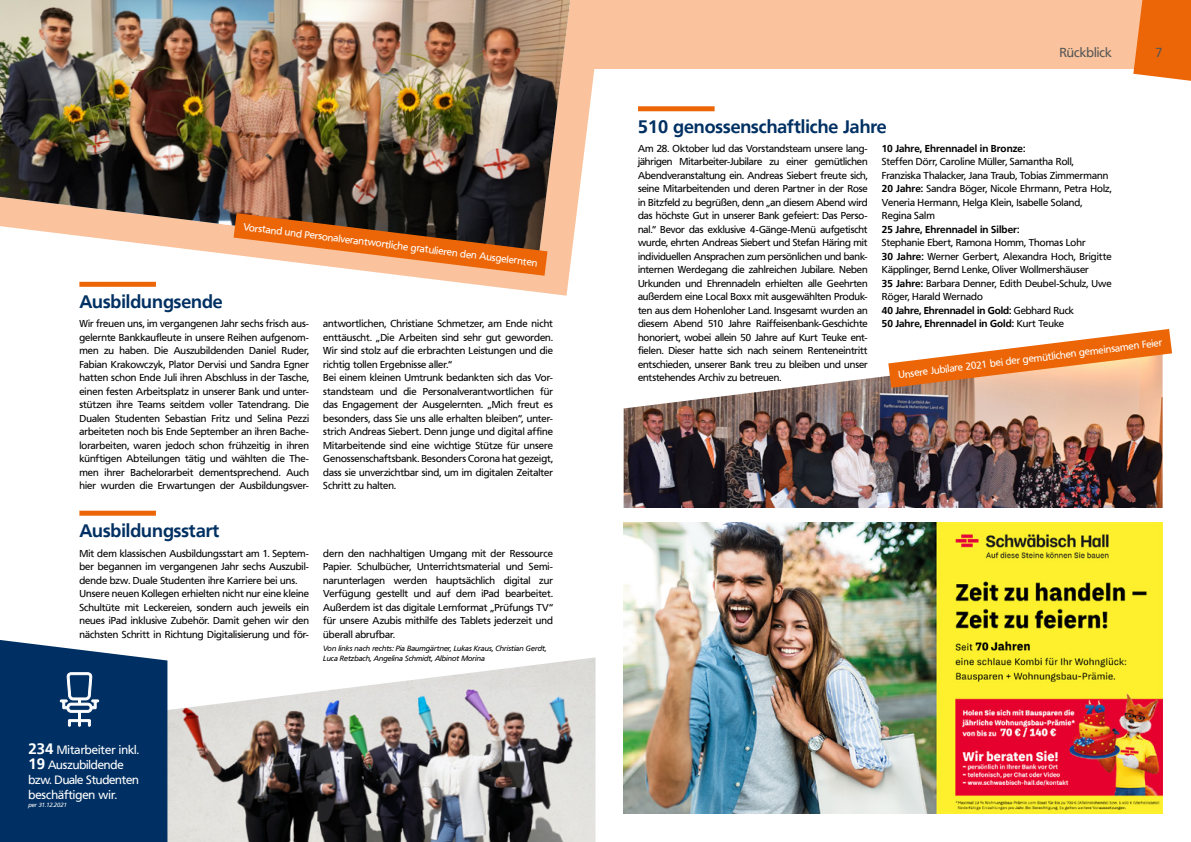
<style>
.page{position:relative;width:1191px;height:842px;background:#fff}
.page>*{position:absolute;margin:0;border:0;box-sizing:border-box;transform-origin:0 0}
.t1{font:700 18px "Frutiger VR";color:#003063}
.t2{font:13px "Frutiger VR";color:#575756}
.t3{font:12px/15px "Frutiger VR";letter-spacing:-.005em;color:#fff}
.t4{font:10px/13.5px "Frutiger VR";letter-spacing:.005em;color:#000}
.t5{font:10px "Frutiger VR";color:#fff}
.t6{font:700 10px "Frutiger VR";letter-spacing:.005em;color:#000}
.t7{font:italic 7.5px/10px "Frutiger VR";color:#000}
.t8{font:italic 6px "Frutiger VR";color:#fff}
.s1{font-weight:700;font-size:15px}
.s2{font-weight:700}
</style>
<div class="page">
<img style="left:167px;top:657px;width:428px;height:185px">
<img style="left:623px;top:376px;width:539px;height:132px">
<div style="left:0;top:0;width:1191px;height:68px;background:#fac39d"></div>
<svg style="left:1133px;top:0;width:58px;height:81px;background:#ed741e"></svg>
<svg style="left:79px;top:0;width:524px;height:296px"></svg>
<img style="left:0;top:0;width:570px;height:263px">
<svg style="left:234px;top:213px;width:313px;height:63px;background:#b67446"></svg>
<svg style="left:888px;top:329px;width:284px;height:59px"></svg>
<svg style="left:0;top:640px;width:167px;height:202px;background:#113e6d"></svg>
<img style="left:623px;top:522px;width:539px;height:292px">
<div style="left:79px;top:282px;width:77px;height:5px;background:#ec6608"></div>
<div style="left:79px;top:511px;width:77px;height:5px;background:#ec6608"></div>
<div style="left:638px;top:106px;width:76px;height:5px;background:#ec6608"></div>
<p class="t5" style="left:244px;top:221px;width:298px;rotate:7deg">Vorstand und Personalverantwortliche gratulieren den Ausgelernten</p>
<h1 class="t1" style="left:79px;top:291px;width:145px">Ausbildungsende</h1>
<p class="t4" style="left:79px;top:317px;width:231px;text-align:justify">Wir freuen uns, im vergangenen Jahr sechs frisch aus&shy;gelernte Bankkaufleute in unsere Reihen aufgenom&shy;men zu haben. Die Auszubildenden Daniel Ruder, Fabian Krakowczyk, Plator Dervisi und Sandra Egner hatten schon Ende Juli ihren Abschluss in der Tasche, einen festen Arbeitsplatz in unserer Bank und unter&shy;stützen ihre Teams seitdem voller Tatendrang. Die Dualen Studenten Sebastian Fritz und Selina Pezzi arbeiteten noch bis Ende September an ihren Bache&shy;lorarbeiten, waren jedoch schon frühzeitig in ihren künftigen Abteilungen tätig und wählten die The&shy;men ihrer Bachelorarbeit dementsprechend. Auch hier wurden die Erwartungen der Ausbildungsver-</p>
<p class="t4" style="left:323px;top:317px;width:231px">antwortlichen, Christiane Schmetzer, am Ende nicht enttäuscht. „Die Arbeiten sind sehr gut geworden.<br>Wir sind stolz auf die erbrachten Leistungen und die richtig tollen Ergebnisse aller.“<br>Bei einem kleinen Umtrunk bedankten sich das Vor&shy;standsteam und die Personalverantwortlichen für das Engagement der Ausgelernten. „Mich freut es besonders, dass Sie uns alle erhalten bleiben“, unter&shy;strich Andreas Siebert. Denn junge und digital affine Mitarbeitende sind eine wichtige Stütze für unsere Genossenschaftsbank. Besonders Corona hat gezeigt, dass sie unverzichtbar sind, um im digitalen Zeitalter Schritt zu halten.</p>
<h1 class="t1" style="left:79px;top:520px;width:141px">Ausbildungsstart</h1>
<p class="t4" style="left:79px;top:546px;width:231px">Mit dem klassischen Ausbildungsstart am 1. Septem&shy;ber begannen im vergangenen Jahr sechs Auszubil&shy;dende bzw. Duale Studenten ihre Karriere bei uns.<br>Unsere neuen Kollegen erhielten nicht nur eine kleine Schultüte mit Leckereien, sondern auch jeweils ein neues iPad inklusive Zubehör. Damit gehen wir den nächsten Schritt in Richtung Digitalisierung und för-</p>
<p class="t4" style="left:323px;top:546px;width:231px;text-align:justify">dern den nachhaltigen Umgang mit der Ressource Papier. Schulbücher, Unterrichtsmaterial und Semi&shy;narunterlagen werden hauptsächlich digital zur Verfügung gestellt und auf dem iPad bearbeitet.<br>Außerdem ist das digitale Lernformat „Prüfungs TV“ für unsere Azubis mithilfe des Tablets jederzeit und überall abrufbar.</p>
<p class="t7" style="left:323px;top:643px;width:225px">Von links nach rechts: Pia Baumgärtner, Lukas Kraus, Christian Gerdt,<br>Luca Retzbach, Angelina Schmidt, Albinot Morina</p>
<p class="t3" style="left:28px;top:742px;width:112px"><span class="s1">234</span> Mitarbeiter inkl.<br><span class="s1">19</span> Auszubildende bzw. Duale Studenten beschäftigen wir.</p>
<p class="t8" style="left:28px;top:801px;width:40px">per 31.12.2021</p>
<h1 class="t1" style="left:638px;top:116px;width:250px">510 genossenschaftliche Jahre</h1>
<h2 class="t2" style="left:1059px;top:45px;width:53px">Rückblick</h2>
<h2 class="t2" style="left:1155px;top:45px;width:9px">7</h2>
<p class="t4" style="left:638px;top:141px;width:231px;text-align:justify">Am 28. Oktober lud das Vorstandsteam unsere lang&shy;jährigen Mitarbeiter-Jubilare zu einer gemütlichen Abendveranstaltung ein. Andreas Siebert freute sich, seine Mitarbeitenden und deren Partner in der Rose in Bitzfeld zu begrüßen, denn „an diesem Abend wird das höchste Gut in unserer Bank gefeiert: Das Perso&shy;nal.“ Bevor das exklusive 4-Gänge-Menü aufgetischt wurde, ehrten Andreas Siebert und Stefan Häring mit individuellen Ansprachen zum persönlichen und bank&shy;internen Werdegang die zahlreichen Jubilare. Neben Urkunden und Ehrennadeln erhielten alle Geehrten außerdem eine Local Boxx mit ausgewählten Produk&shy;ten aus dem Hohenloher Land. Insgesamt wurden an diesem Abend 510 Jahre Raiffeisenbank-Geschichte honoriert, wobei allein 50 Jahre auf Kurt Teuke ent&shy;fielen. Dieser hatte sich nach seinem Renteneintritt entschieden, unserer Bank treu zu bleiben und unser entstehendes Archiv zu betreuen.</p>
<p class="t6" style="left:882px;top:142px;width:145px">10 Jahre, Ehrennadel in Bronze:</p>
<p class="t4" style="left:882px;top:155px;width:231px">Steffen Dörr, Caroline Müller, Samantha Roll, Franziska Thalacker, Jana Traub, Tobias Zimmermann <span class="s2">20 Jahre:</span> Sandra Böger, Nicole Ehrmann, Petra Holz, Veneria Hermann, Helga Klein, Isabelle Soland, Regina Salm</p>
<p class="t6" style="left:882px;top:223px;width:139px">25 Jahre, Ehrennadel in Silber:</p>
<p class="t4" style="left:882px;top:236px;width:231px">Stephanie Ebert, Ramona Homm, Thomas Lohr<br><span class="s2">30 Jahre:</span> Werner Gerbert, Alexandra Hoch, Brigitte Käpplinger, Bernd Lenke, Oliver Wollmershäuser<br><span class="s2">35 Jahre:</span> Barbara Denner, Edith Deubel-Schulz, Uwe Röger, Harald Wernado<br><span class="s2">40 Jahre, Ehrennadel in Gold:</span> Gebhard Ruck<br><span class="s2">50 Jahre, Ehrennadel in Gold:</span> Kurt Teuke</p>
<p class="t5" style="left:897px;top:369px;width:267px;rotate:-7deg">Unsere Jubilare 2021 bei der gemütlichen gemeinsamen Feier</p>
</div>
